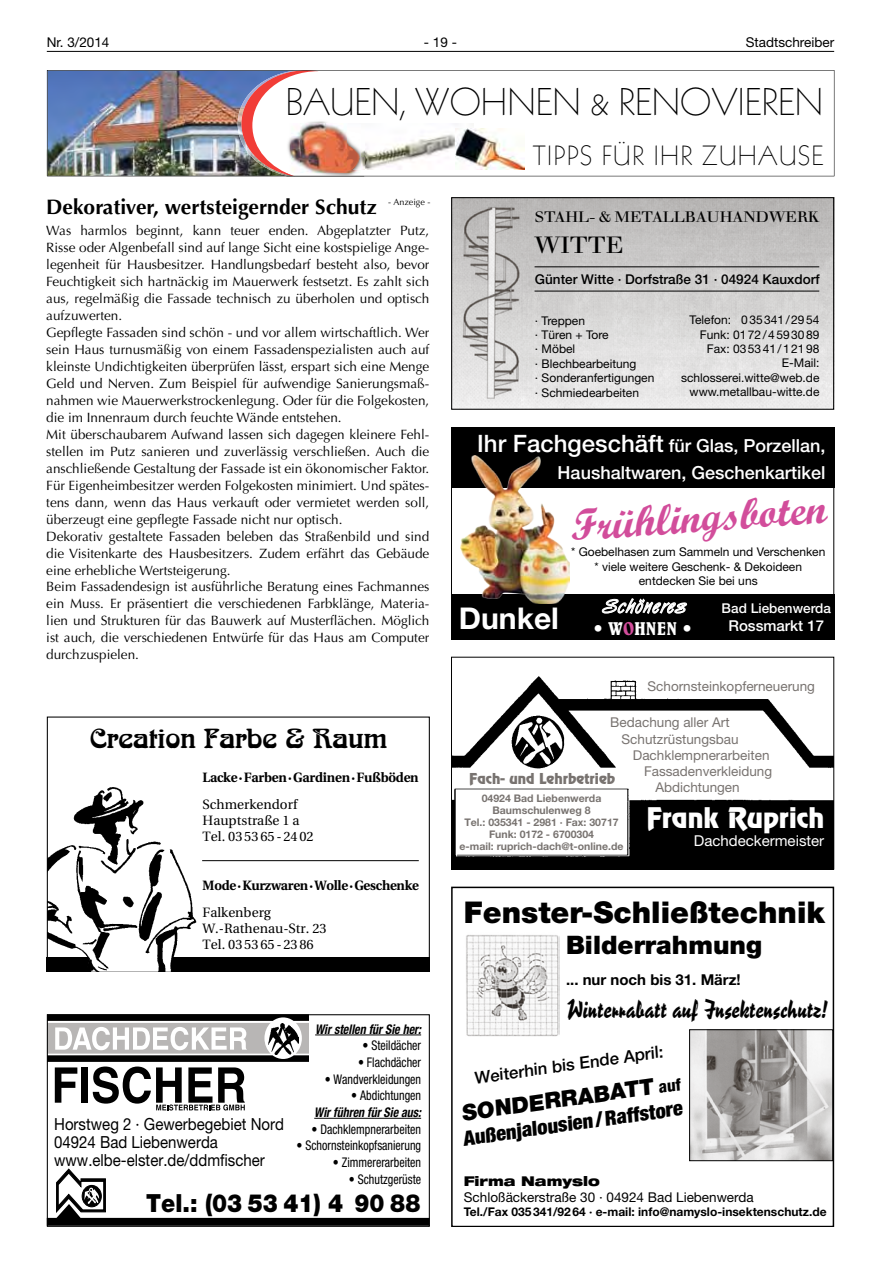
<style>
.page{position:relative;width:881px;height:1263px;background:#fff}
.page>*{position:absolute;margin:0;border:0;box-sizing:border-box;transform-origin:0 0}
.t1{font:700 43.5px "Script";color:#d24d9b}
.t2{font:300 37.5px "Kabel LT";color:#000}
.t3{font:900 30px "Helvetica Neue LT";color:#000}
.t4{font:700 30px "Helvetica Neue LT";color:#fff}
.t5{font:300 27px "Kabel LT";letter-spacing:.05em;color:#000}
.t6{font:27px "Arnold Boecklin LT";color:#000}
.t7{font:900 25.5px "Helvetica Neue LT";color:#000}
.t8{font:25.5px "Revue";color:#fff}
.t9{font:900 25.05px "Helvetica Neue LT";color:#000;scale:.9 1}
.t10{font:24px "Reporter Two";color:#000}
.t11{font:22.95px "Walbaum LT";color:#000;scale:1.11 1}
.t12{font:900 22.35px "Helvetica Neue LT";color:#000}
.t13{font:700 21px "Optima LT";color:#000}
.t14{font:900 condensed 20.55px "Helvetica Neue LT";color:#000}
.t15{font:condensed 18.75px "Belwe LT";color:#fff}
.t16{font:500 18px/27px "Helvetica Neue LT";color:#fff;text-align:right}
.t17{font:18px "Hubert";color:#fff}
.t18{font:500 16.8px "Helvetica Neue LT";color:#000}
.t19{font:16.65px/18.3px "Helvetica Neue LT";color:#000;scale:.9 1}
.t20{font:700 15px "Helvetica Neue LT";color:#000}
.t21{font:15px "Helvetica Neue LT";color:#fff}
.t22{font:500 15px "Helvetica Neue LT";color:#fff}
.t23{font:14.85px "Walbaum LT";color:#000;scale:1.11 1}
.t24{font:13.5px/17px "Optima LT";color:#000}
.t25{font:13.5px "Helvetica Neue LT";color:#787370}
.t26{font:13.5px/16.2px "Utopia";color:#000}
.t27{font:13.5px "Helvetica Neue LT";color:#000}
.t28{font:700 13.5px "Utopia";letter-spacing:-.02em;color:#000}
.t29{font:500 13.5px "Helvetica Neue LT";color:#000}
.t30{font:13.5px "Revue";color:#787370}
.t31{font:500 13.5px "Helvetica Neue LT";color:#fff}
.t32{font:900 expanded 13.5px "Helvetica Neue LT";color:#000}
.t33{font:condensed 13.35px "Helvetica Neue LT";color:#000;scale:.9 1}
.t34{font:italic 700 condensed 13.35px "Helvetica Neue LT";color:#000;scale:.9 1}
.t35{font:12px/14.4px "Helvetica Neue LT";color:#000;text-align:center}
.t36{font:700 12px "Helvetica Neue LT";color:#000}
.t37{font:700 10.5px/12px "Helvetica Neue LT";color:#787370;text-align:center}
.t38{font:9px "Optima LT";color:#000}
.s1{font-size:24px}
.s2{font-family:"Helvetica Neue LT";font-weight:500;font-stretch:normal}
.s3{color:#d24d9b}
.s4{font-weight:800;font-stretch:condensed;font-size:16.8px}
</style>
<div class="page">
<hr style="left:47px;top:51px;width:786px;height:1px;background:#000">
<img style="left:47px;top:70px;width:786px;height:106px">
<img style="left:364px;top:123px;width:109px;height:46px">
<img style="left:318px;top:121px;width:46px;height:56px">
<svg style="left:241px;top:70px;width:77px;height:107px"></svg>
<img style="left:288px;top:120px;width:76px;height:1px">
<img style="left:290px;top:123px;width:70px;height:50px">
<img style="left:455px;top:128px;width:69px;height:41px">
<div style="left:451px;top:887px;width:382px;height:340px;border:2px solid #000"></div>
<img style="left:466px;top:935px;width:93px;height:102px">
<img style="left:691px;top:1031px;width:139px;height:128px">
<div style="left:689px;top:1029px;width:143px;height:132px;border:1px solid #000"></div>
<img style="left:453px;top:676px;width:378px;height:185px">
<div style="left:451px;top:861px;width:382px;height:8px;background:#000"></div>
<div style="left:451px;top:657px;width:382px;height:212px;border:1px solid #000"></div>
<div style="left:47px;top:958px;width:382px;height:14px;background:#000"></div>
<img style="left:47px;top:783px;width:152px;height:189px">
<hr style="left:202px;top:860px;width:216px;height:1px;background:#000">
<div style="left:451px;top:427px;width:382px;height:60px;background:#000"></div>
<div style="left:451px;top:594px;width:382px;height:46px;background:#000"></div>
<svg style="left:601px;top:598px;width:85px;height:16px"></svg>
<img style="left:461px;top:455px;width:108px;height:149px">
<svg style="left:49px;top:1016px;width:259px;height:94px"></svg>
<div style="left:47px;top:1014px;width:382px;height:213px;border:1px solid #000"></div>
<svg style="left:47px;top:1168px;width:382px;height:58px"></svg>
<hr style="left:315px;top:1034px;width:106px;height:1px;background:#000">
<hr style="left:314px;top:1118px;width:107px;height:1px;background:#000">
<img style="left:453px;top:199px;width:378px;height:209px">
<div style="left:451px;top:197px;width:382px;height:213px;border:1px solid #000"></div>
<hr style="left:534px;top:266px;width:285px;height:1px;background:#000">
<hr style="left:534px;top:291px;width:285px;height:1px;background:#000">
<p class="t27" style="left:47px;top:34px;width:64px">Nr. 3/2014</p>
<p class="t27" style="left:424px;top:34px;width:35px">- 19 -</p>
<p class="t27" style="left:745px;top:34px;width:90px">Stadtschreiber</p>
<h2 class="t2" style="left:285px;top:82px;width:539px">BAUEN, WOHNEN &amp; RENOVIEREN</h2>
<h3 class="t5" style="left:532px;top:140px;width:292px">TIPPS FÜR IHR ZUHAUSE</h3>
<h3 class="t13" style="left:46px;top:195px;width:332px">Dekorativer, wertsteigernder Schutz</h3>
<p class="t24" style="left:46px;top:223px;width:384px">Was harmlos beginnt, kann teuer enden. Abgeplatzter Putz, Risse oder Algenbefall sind auf lange Sicht eine kostspielige Ange&shy;legenheit für Hausbesitzer. Handlungsbedarf besteht also, bevor Feuchtigkeit sich hartnäckig im Mauerwerk festsetzt. Es zahlt sich aus, regelmäßig die Fassade technisch zu überholen und optisch aufzuwerten.<br>Gepflegte Fassaden sind schön - und vor allem wirtschaftlich. Wer sein Haus turnusmäßig von einem Fassadenspezialisten auch auf kleinste Undichtigkeiten überprüfen lässt, erspart sich eine Menge Geld und Nerven. Zum Beispiel für aufwendige Sanierungsmaß&shy;nahmen wie Mauerwerkstrockenlegung. Oder für die Folgekosten, die im Innenraum durch feuchte Wände entstehen.<br>Mit überschaubarem Aufwand lassen sich dagegen kleinere Fehl&shy;stellen im Putz sanieren und zuverlässig verschließen. Auch die anschließende Gestaltung der Fassade ist ein ökonomischer Faktor.<br>Für Eigenheimbesitzer werden Folgekosten minimiert. Und spätes&shy;tens dann, wenn das Haus verkauft oder vermietet werden soll, überzeugt eine gepflegte Fassade nicht nur optisch.<br>Dekorativ gestaltete Fassaden beleben das Straßenbild und sind die Visitenkarte des Hausbesitzers. Zudem erfährt das Gebäude eine erhebliche Wertsteigerung.<br>Beim Fassadendesign ist ausführliche Beratung eines Fachmannes ein Muss. Er präsentiert die verschiedenen Farbklänge, Materia&shy;lien und Strukturen für das Bauwerk auf Musterflächen. Möglich ist auch, die verschiedenen Entwürfe für das Haus am Computer durchzuspielen.</p>
<p class="t38" style="left:388px;top:197px;width:44px">- Anzeige -</p>
<h3 class="t6" style="left:89px;top:723px;width:299px">Creation Farbe &amp; Raum</h3>
<p class="t28" style="left:202px;top:770px;width:217px">Lacke · Farben · Gardinen · Fußböden</p>
<p class="t26" style="left:202px;top:797px;width:112px">Schmerkendorf<br>Hauptstraße 1 a<br>Tel. 03 53 65 - 24 02</p>
<p class="t28" style="left:202px;top:878px;width:218px">Mode · Kurzwaren · Wolle · Geschenke</p>
<p class="t26" style="left:202px;top:904px;width:126px">Falkenberg<br>W.-Rathenau-Str. 23<br>Tel. 03 53 65 - 23 86</p>
<p class="t34" style="left:315px;top:1021px;width:119px">Wir stellen für Sie her:</p>
<p class="t33" style="left:362px;top:1038px;width:67px">• Steildächer</p>
<p class="t33" style="left:358px;top:1054px;width:72px">• Flachdächer</p>
<p class="t33" style="left:324px;top:1071px;width:109px">• Wandverkleidungen</p>
<p class="t33" style="left:351px;top:1088px;width:79px">• Abdichtungen</p>
<p class="t34" style="left:314px;top:1104px;width:120px">Wir führen für Sie aus:</p>
<p class="t33" style="left:311px;top:1121px;width:123px">• Dachklempnerarbeiten</p>
<p class="t33" style="left:296px;top:1138px;width:140px">• Schornsteinkopfsanierung</p>
<p class="t33" style="left:333px;top:1154px;width:99px">• Zimmererarbeiten</p>
<p class="t33" style="left:349px;top:1171px;width:82px">• Schutzgerüste</p>
<h3 class="t9" style="left:146px;top:1188px;width:306px">Tel.: (03 53 41) 4 90 88</h3>
<p class="t19" style="left:54px;top:1114px;width:257px">Horstweg 2 · Gewerbegebiet Nord<br>04924 Bad Liebenwerda www.elbe-elster.de/ddmfischer</p>
<p class="t23" style="left:534px;top:208px;width:257px">STAHL- &amp; METALLBAUHANDWERK</p>
<h3 class="t11" style="left:534px;top:231px;width:81px">WITTE</h3>
<p class="t29" style="left:534px;top:271px;width:286px">Günter Witte · Dorfstraße 31 · 04924 Kauxdorf</p>
<p class="t35" style="left:534px;top:313px;width:121px;text-align:left">· Treppen<br>· Türen + Tore<br>· Möbel<br>· Blechbearbeitung<br>· Sonderanfertigungen · Schmiedearbeiten</p>
<p class="t35" style="left:680px;top:312px;width:140px;text-align:right">Telefon: 0 35 341 / 29 54<br>Funk: 01 72 / 4 59 30 89<br>Fax: 03 53 41 / 1 21 98<br>E-Mail: schlosserei.witte@web.de www.metallbau-witte.de</p>
<h3 class="t16" style="left:477px;top:432px;width:350px"><span class="s1">Ihr Fachgeschäft</span> für Glas, Porzellan,<br>Haushaltwaren, Geschenkartikel</h3>
<h1 class="t1" style="left:568px;top:499px;width:258px;rotate:-4deg">Frühlingsboten</h1>
<h3 class="t4" style="left:458px;top:600px;width:101px">Dunkel</h3>
<p class="t35" style="left:571px;top:545px;width:256px">* Goebelhasen zum Sammeln und Verschenken * viele weitere Geschenk- &amp; Dekoideen entdecken Sie bei uns</p>
<h3 class="t17" style="left:600px;top:594px;width:85px">Schöneres</h3>
<h3 class="t15" style="left:593px;top:618px;width:100px"><span class="s2">•</span> W<span class="s3">O</span>HNEN <span class="s2">•</span></h3>
<p class="t31" style="left:721px;top:600px;width:111px">Bad Liebenwerda</p>
<p class="t22" style="left:728px;top:617px;width:97px">Rossmarkt 17</p>
<p class="t25" style="left:647px;top:678px;width:169px">Schornsteinkopferneuerung</p>
<p class="t25" style="left:610px;top:714px;width:121px">Bedachung aller Art</p>
<p class="t25" style="left:621px;top:731px;width:119px">Schutzrüstungsbau</p>
<p class="t25" style="left:632px;top:747px;width:138px">Dachklempnerarbeiten</p>
<p class="t25" style="left:643px;top:763px;width:130px">Fassadenverkleidung</p>
<p class="t25" style="left:655px;top:779px;width:86px">Abdichtungen</p>
<p class="t30" style="left:469px;top:769px;width:147px">Fach- und Lehrbetrieb</p>
<p class="t37" style="left:459px;top:792px;width:165px">04924 Bad Liebenwerda<br>Baumschulenweg 8<br>Tel.: 035341 - 2981 · Fax: 30717<br>Funk: 0172 - 6700304<br>e-mail: ruprich-dach@t-online.de</p>
<h3 class="t8" style="left:646px;top:801px;width:179px">Frank Ruprich</h3>
<p class="t21" style="left:693px;top:832px;width:132px">Dachdeckermeister</p>
<h3 class="t3" style="left:463px;top:895px;width:362px">Fenster-Schließtechnik</h3>
<h3 class="t7" style="left:566px;top:930px;width:197px">Bilderrahmung</h3>
<p class="t20" style="left:566px;top:970px;width:176px">... nur noch bis 31. März!</p>
<h3 class="t10" style="left:566px;top:994px;width:263px">Winterrabatt auf Insektenschutz!</h3>
<p class="t18" style="left:473px;top:1068px;width:192px;rotate:-8deg">Weiterhin bis Ende April:</p>
<h3 class="t12" style="left:459px;top:1100px;width:222px;rotate:-8deg">SonderraBatt <span class="s4">auf</span></h3>
<h3 class="t14" style="left:461px;top:1126px;width:222px;rotate:-8deg">Außenjalousien / Raffstore</h3>
<p class="t32" style="left:463px;top:1172px;width:137px">Firma Namyslo</p>
<p class="t27" style="left:463px;top:1189px;width:291px">Schloßäckerstraße 30 · 04924 Bad Liebenwerda</p>
<p class="t36" style="left:463px;top:1204px;width:364px">Tel./Fax 035 341/92 64 · e-mail: info@namyslo-insektenschutz.de</p>
</div>
